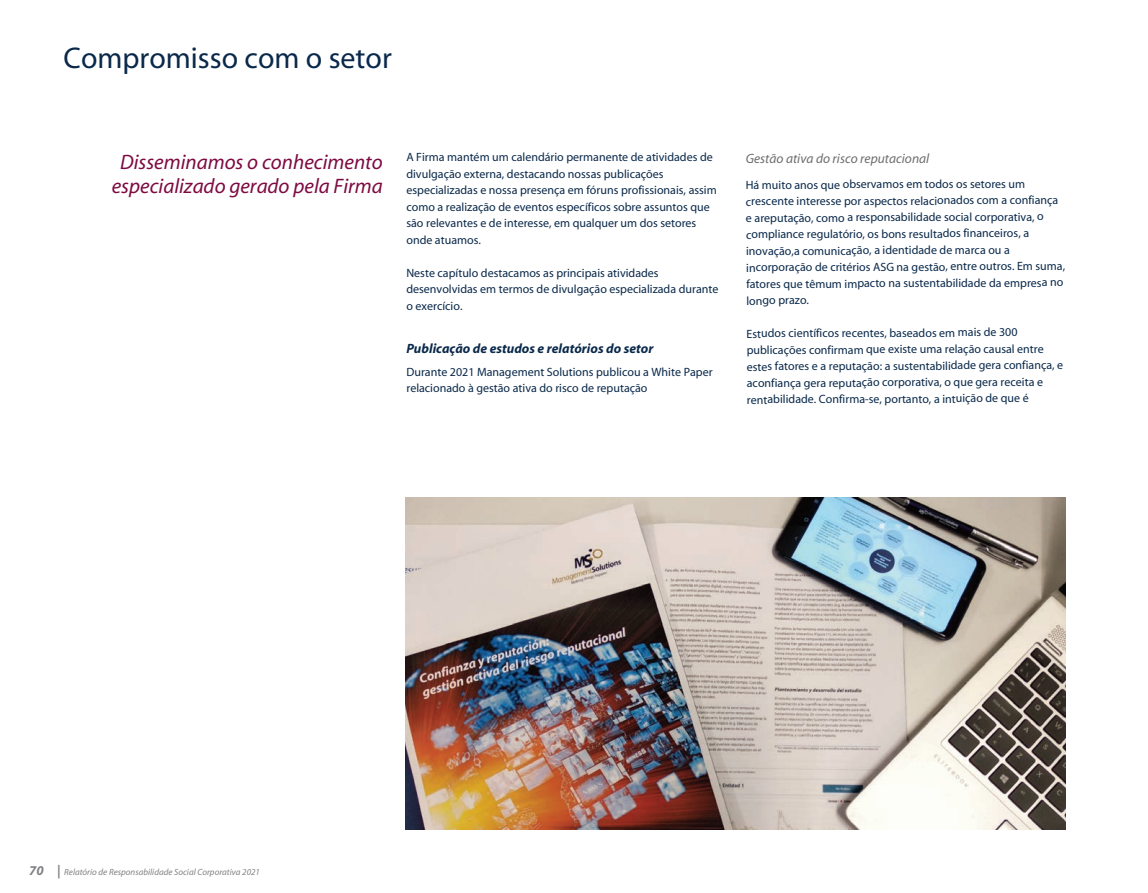
<style>
.page{position:relative;width:1148px;height:893px;background:#fff}
.page>*{position:absolute;margin:0;border:0;box-sizing:border-box;transform-origin:0 0}
.t1{font:30px "Myriad";color:#0a294a}
.t2{font:italic 21px/24px "Myriad";color:#7d0a42;text-align:center}
.t3{font:italic 700 13.5px "Myriad";color:#0a294a}
.t4{font:italic 13.5px "Myriad";color:#6c6d70}
.t5{font:12px/16.5px "Myriad";letter-spacing:-.005em;color:#0a294a}
.t6{font:italic 9px "Myriad";color:#808285}
.s1{font-weight:700;font-size:13.5px}
</style>
<div class="page">
<img style="left:405px;top:498px;width:661px;height:331px">
<h1 class="t1" style="left:64px;top:43px;width:330px">Compromisso com o setor</h1>
<h2 class="t2" style="left:112px;top:151px;width:273px">Disseminamos o conhecimento especializado gerado pela Firma</h2>
<p class="t5" style="left:406px;top:150px;width:312px">A Firma mantém um calendário permanente de atividades de divulgação externa, destacando nossas publicações especializadas e nossa presença em fóruns profissionais, assim como a realização de eventos específicos sobre assuntos que são relevantes e de interesse, em qualquer um dos setores onde atuamos.</p>
<p class="t5" style="left:406px;top:265px;width:313px">Neste capítulo destacamos as principais atividades desenvolvidas em termos de divulgação especializada durante o exercício.</p>
<p class="t3" style="left:406px;top:342px;width:248px">Publicação de estudos e relatórios do setor</p>
<p class="t5" style="left:406px;top:364px;width:308px">Durante 2021 Management Solutions publicou a White Paper relacionado à gestão ativa do risco de reputação</p>
<p class="t4" style="left:746px;top:152px;width:185px">Gestão ativa do risco reputacional</p>
<p class="t5" style="left:746px;top:176px;width:321px">Há muito anos que observamos em todos os setores um crescente interesse por aspectos relacionados com a confiança e areputação, como a responsabilidade social corporativa, o compliance regulatório, os bons resultados financeiros, a inovação,a comunicação, a identidade de marca ou a incorporação de critérios ASG na gestão, entre outros. Em suma, fatores que têmum impacto na sustentabilidade da empresa no longo prazo.</p>
<p class="t5" style="left:746px;top:325px;width:318px">Estudos científicos recentes, baseados em mais de 300 publicações confirmam que existe uma relação causal entre estes fatores e a reputação: a sustentabilidade gera confiança, e aconfiança gera reputação corporativa, o que gera receita e rentabilidade. Confirma-se, portanto, a intuição de que é</p>
<p class="t6" style="left:29px;top:868px;width:232px"><span class="s1">70 |</span> Relatório de Responsabilidade Social Corporativa 2021</p>
</div>
